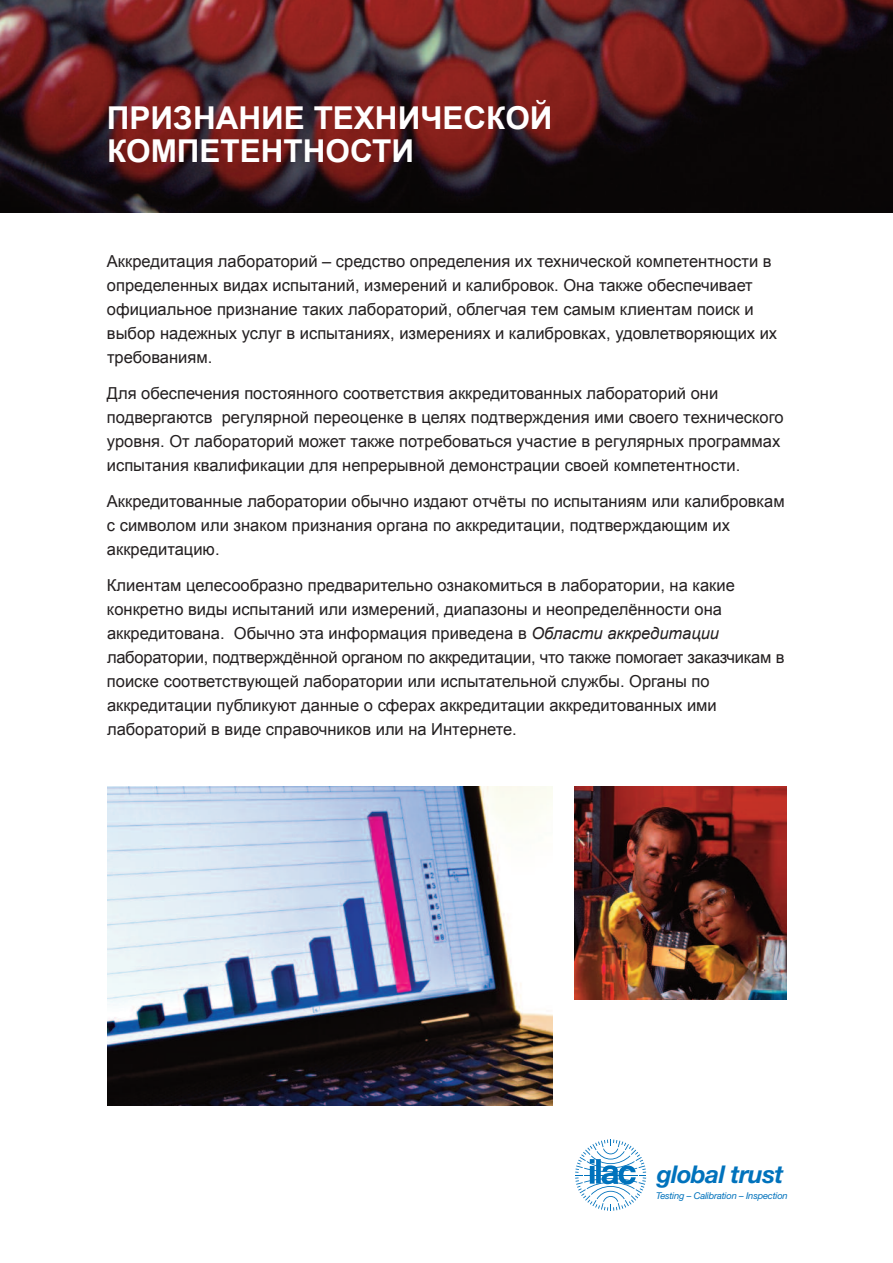
<style>
.page{position:relative;width:893px;height:1263px;background:#fff}
.page>*{position:absolute;margin:0;border:0;box-sizing:border-box;transform-origin:0 0}
.t1{font:700 31.5px/33px "Arial";color:#fff}
.t2{font:italic 700 24.45px "Helvetica Neue";letter-spacing:-.025em;color:#0072bc}
.t3{font:16.5px/24px "Arial";color:#231f20}
.t4{font:italic 9.3px "Helvetica Neue";letter-spacing:-.02em;color:#0072bc}
.s1{font-style:italic}
</style>
<div class="page">
<svg style="left:575px;top:1139px;width:71px;height:72px"></svg>
<img style="left:0;top:0;width:893px;height:213px">
<img style="left:108px;top:787px;width:445px;height:319px">
<img style="left:574px;top:787px;width:213px;height:212px">
<h1 class="t1" style="left:107px;top:102px;width:447px">ПРИЗНАНИЕ ТЕХНИЧЕСКОЙ<br>КОМПЕТЕНТНОСТИ</h1>
<p class="t3" style="left:107px;top:249px;width:672px">Аккредитация лабораторий – средство определения их технической компетентности в определенных видах испытаний, измерений и калибровок. Она также обеспечивает официальное признание таких лабораторий, облегчая тем самым клиентам поиск и выбор надежных услуг в испытаниях, измерениях и калибровках, удовлетворяющих их требованиям.</p>
<p class="t3" style="left:107px;top:381px;width:678px">Для обеспечения постоянного соответствия аккредитованных лабораторий они подвергаютсв регулярной переоценке в целях подтверждения ими своего технического уровня. От лабораторий может также потребоваться участие в регулярных программах испытания квалификации для непрерывной демонстрации своей компетентности.</p>
<p class="t3" style="left:107px;top:489px;width:679px">Аккредитованные лаборатории обычно издают отчёты по испытаниям или калибровкам с символом или знаком признания органа по аккредитации, подтверждающим их аккредитацию.</p>
<p class="t3" style="left:107px;top:573px;width:679px">Клиентам целесообразно предварительно ознакомиться в лаборатории, на какие конкретно виды испытаний или измерений, диапазоны и неопределённости она аккредитована. Обычно эта информация приведена в <span class="s1">Области аккредитации </span>лаборатории, подтверждённой органом по аккредитации, что также помогает заказчикам в поиске соответствующей лаборатории или испытательной службы. Органы по аккредитации публикуют данные о сферах аккредитации аккредитованных ими лабораторий в виде справочников или на Интернете.</p>
<h2 class="t2" style="left:657px;top:1166px;width:128px">global trust</h2>
<p class="t4" style="left:656px;top:1193px;width:133px">Testing – Calibration – Inspection</p>
</div>
